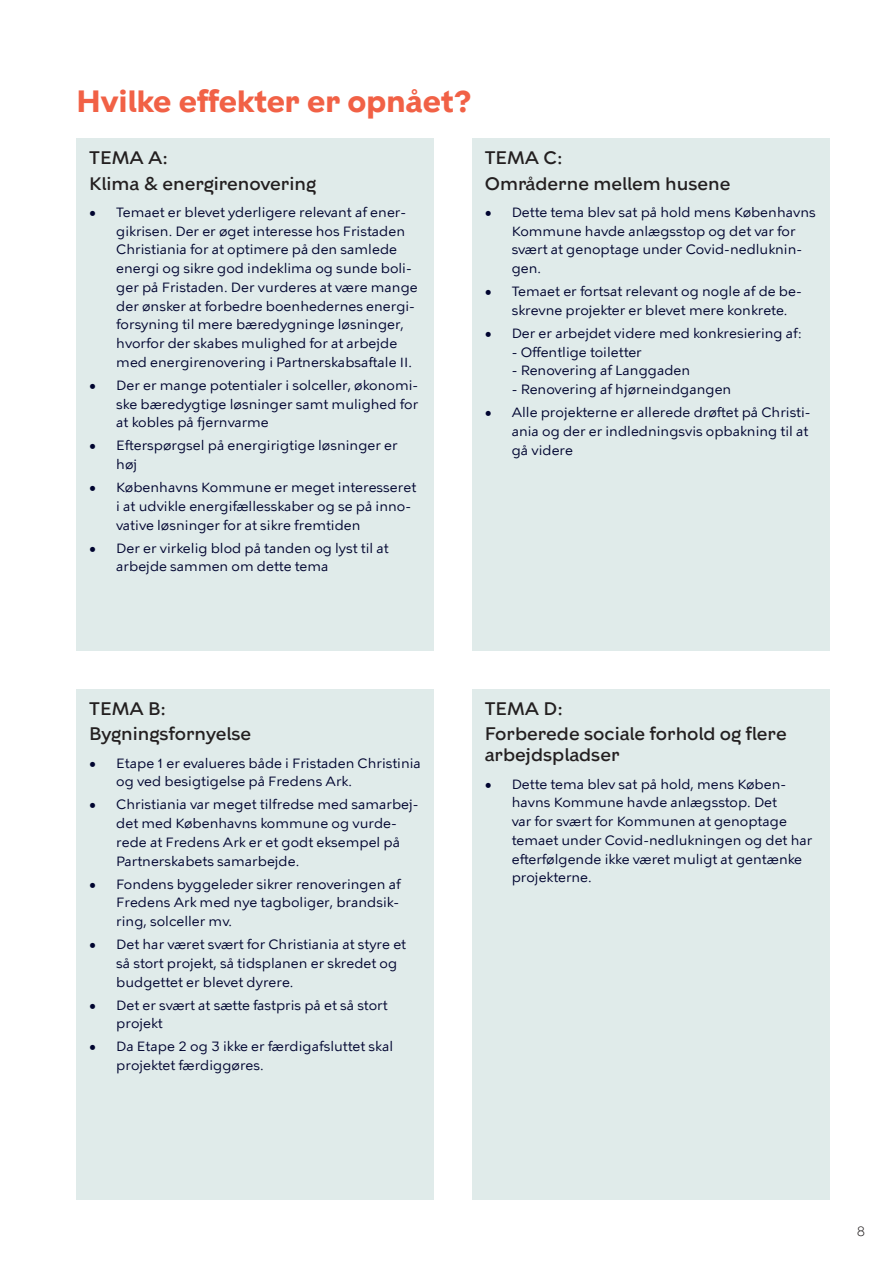
<style>
.page{position:relative;width:893px;height:1263px;background:#fff}
.page>*{position:absolute;margin:0;border:0;box-sizing:border-box;transform-origin:0 0}
.t1{font:700 30px "KBH";color:#f16146}
.t2{font:500 18px/25.2px "KBH";color:#231f20}
.t3{font:13.5px/18.8px "KBH Tekst";color:#000430}
.t4{font:300 13.5px "KBH";color:#231f20}
</style>
<div class="page">
<div style="left:77px;top:138px;width:357px;height:512px;background:#e0ebea"></div>
<div style="left:77px;top:689px;width:357px;height:510px;background:#e0ebea"></div>
<div style="left:472px;top:138px;width:357px;height:512px;background:#e0ebea"></div>
<div style="left:472px;top:689px;width:357px;height:510px;background:#e0ebea"></div>
<h1 class="t1" style="left:77px;top:83px;width:397px">Hvilke effekter er opnået?</h1>
<h2 class="t2" style="left:89px;top:147px;width:228px">TEMA A:<br>Klima &amp; energirenovering</h2>
<p class="t3" style="left:116px;top:203px;width:303px;text-indent:-27px">• Temaet er blevet yderligere relevant af ener&shy;gikrisen. Der er øget interesse hos Fristaden Christiania for at optimere på den samlede energi og sikre god indeklima og sunde boli&shy;ger på Fristaden. Der vurderes at være mange der ønsker at forbedre boenhedernes energi&shy;forsyning til mere bæredygninge løsninger, hvorfor der skabes mulighed for at arbejde med energirenovering i Partnerskabsaftale II.</p>
<p class="t3" style="left:116px;top:376px;width:303px;text-align:justify;text-indent:-27px">• Der er mange potentialer i solceller, økonomi&shy;ske bæredygtige løsninger samt mulighed for at kobles på fjernvarme</p>
<p class="t3" style="left:116px;top:437px;width:283px;text-indent:-27px">• Efterspørgsel på energirigtige løsninger er høj</p>
<p class="t3" style="left:116px;top:479px;width:301px;text-indent:-27px">• Københavns Kommune er meget interesseret i at udvikle energifællesskaber og se på inno&shy;vative løsninger for at sikre fremtiden</p>
<p class="t3" style="left:116px;top:539px;width:274px;text-indent:-27px">• Der er virkelig blod på tanden og lyst til at arbejde sammen om dette tema</p>
<h2 class="t2" style="left:485px;top:147px;width:247px">TEMA C:<br>Områderne mellem husene</h2>
<p class="t3" style="left:512px;top:203px;width:306px;text-indent:-27px">• Dette tema blev sat på hold mens Københavns<br>Kommune havde anlægsstop og det var for svært at genoptage under Covid-nedluknin&shy;gen.</p>
<p class="t3" style="left:512px;top:283px;width:291px;text-indent:-27px">• Temaet er fortsat relevant og nogle af de be&shy;skrevne projekter er blevet mere konkrete.</p>
<p class="t3" style="left:485px;top:324px;width:318px">• Der er arbejdet videre med konkresiering af:</p>
<p class="t3" style="left:512px;top:342px;width:132px">- Offentlige toiletter</p>
<p class="t3" style="left:512px;top:362px;width:180px">- Renovering af Langgaden</p>
<p class="t3" style="left:512px;top:381px;width:221px">- Renovering af hjørneindgangen</p>
<p class="t3" style="left:512px;top:404px;width:300px;text-indent:-27px">• Alle projekterne er allerede drøftet på Christi&shy;ania og der er indledningsvis opbakning til at gå videre</p>
<h2 class="t2" style="left:89px;top:698px;width:164px">TEMA B:<br>Bygningsfornyelse</h2>
<p class="t3" style="left:116px;top:754px;width:306px;text-indent:-27px">• Etape 1 er evalueres både i Fristaden Christinia og ved besigtigelse på Fredens Ark.</p>
<p class="t3" style="left:116px;top:796px;width:304px;text-indent:-27px">• Christiania var meget tilfredse med samarbej&shy;det med Københavns kommune og vurde&shy;rede at Fredens Ark er et godt eksempel på Partnerskabets samarbejde.</p>
<p class="t3" style="left:116px;top:875px;width:286px;text-align:justify;text-indent:-27px">• Fondens byggeleder sikrer renoveringen af Fredens Ark med nye tagboliger, brandsik&shy;ring, solceller mv.</p>
<p class="t3" style="left:116px;top:935px;width:291px;text-indent:-27px">• Det har været svært for Christiania at styre et så stort projekt, så tidsplanen er skredet og budgettet er blevet dyrere.</p>
<p class="t3" style="left:116px;top:996px;width:273px;text-indent:-27px">• Det er svært at sætte fastpris på et så stort projekt</p>
<p class="t3" style="left:116px;top:1038px;width:278px;text-indent:-27px">• Da Etape 2 og 3 ikke er færdigafsluttet skal projektet færdiggøres.</p>
<h2 class="t2" style="left:485px;top:698px;width:303px">TEMA D:<br>Forberede sociale forhold og flere</h2>
<h2 class="t2" style="left:485px;top:744px;width:136px">arbejdspladser</h2>
<p class="t3" style="left:512px;top:775px;width:302px;text-indent:-27px">• Dette tema blev sat på hold, mens Køben&shy;havns Kommune havde anlægsstop. Det<br>var for svært for Kommunen at genoptage temaet under Covid-nedlukningen og det har efterfølgende ikke været muligt at gentænke projekterne.</p>
<p class="t4" style="left:857px;top:1226px;width:10px">8</p>
</div>
